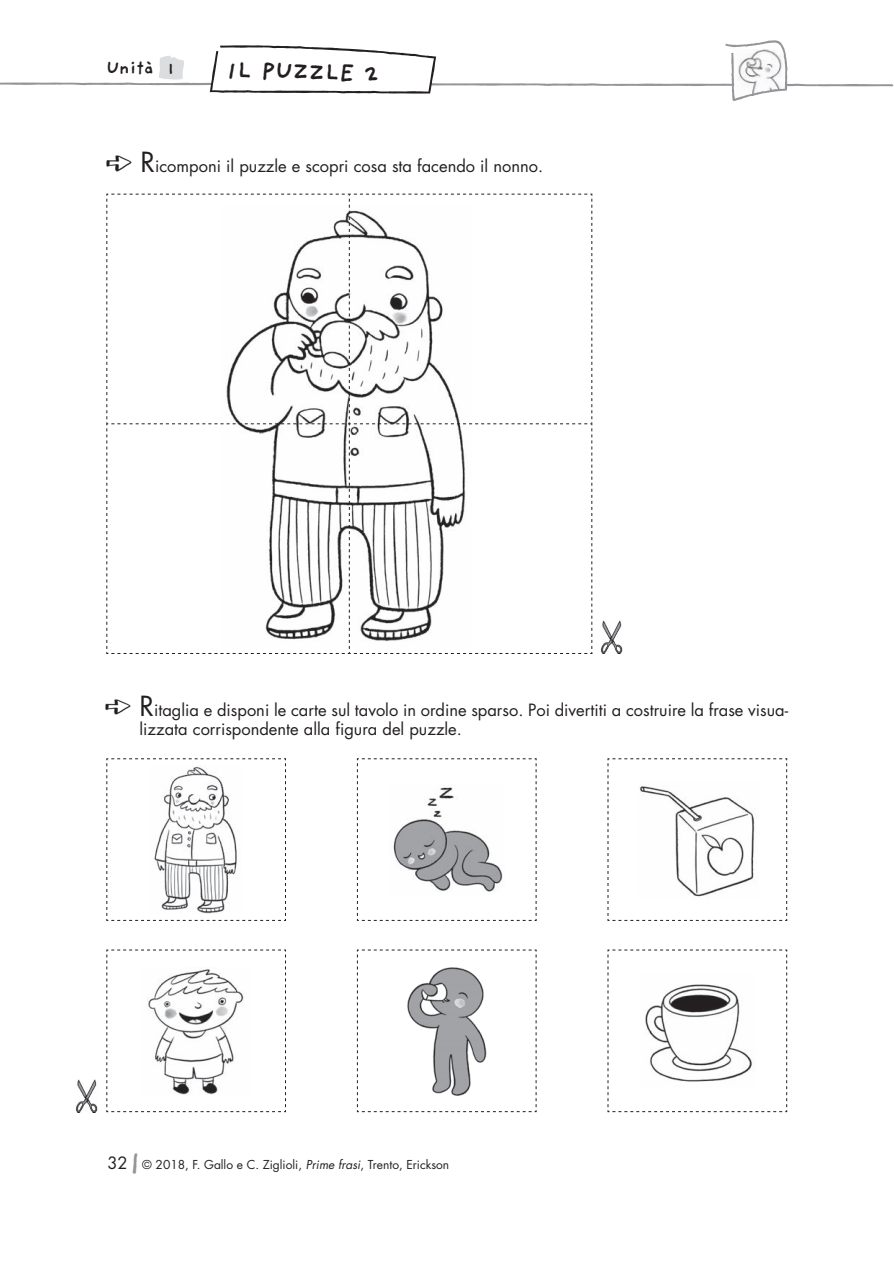
<style>
.page{position:relative;width:894px;height:1263px;background:#fff}
.page>*{position:absolute;margin:0;border:0;box-sizing:border-box;transform-origin:0 0}
.t1{font:700 24px "Providence Sans Pro";color:#231f20}
.t2{font:700 18px "Providence Sans Pro";color:#231f20}
.t3{font:16.5px/19.8px "Futura Std";color:#231f20}
.t4{font:12px "Futura Std";color:#231f20}
.s1{font-size:27px}
.s2{font-family:"Providence Sans Pro";font-weight:700;font-size:27px;color:#939598}
.s3{font-style:italic}
</style>
<div class="page">
<svg style="left:0;top:40px;width:894px;height:61px"></svg>
<img style="left:105px;top:699px;width:26px;height:15px">
<svg style="left:106px;top:193px;width:486px;height:461px"></svg>
<img style="left:106px;top:156px;width:26px;height:15px">
<svg style="left:106px;top:758px;width:180px;height:163px"></svg>
<svg style="left:356px;top:758px;width:181px;height:163px"></svg>
<svg style="left:607px;top:758px;width:180px;height:163px"></svg>
<img style="left:150px;top:766px;width:92px;height:147px">
<img style="left:389px;top:785px;width:115px;height:109px">
<img style="left:636px;top:780px;width:122px;height:118px">
<svg style="left:106px;top:949px;width:180px;height:163px"></svg>
<svg style="left:356px;top:949px;width:181px;height:163px"></svg>
<svg style="left:607px;top:949px;width:180px;height:163px"></svg>
<img style="left:142px;top:967px;width:108px;height:127px">
<img style="left:404px;top:965px;width:85px;height:131px">
<img style="left:639px;top:973px;width:116px;height:115px">
<img style="left:601px;top:620px;width:21px;height:34px">
<img style="left:76px;top:1079px;width:22px;height:33px">
<p class="t2" style="left:106px;top:58px;width:69px">Unità 1</p>
<h1 class="t1" style="left:227px;top:56px;width:151px;rotate:1deg">IL PUZZLE 2</h1>
<p class="t3" style="left:140px;top:156px;width:404px"><span class="s1">R</span>icomponi il puzzle e scopri cosa sta facendo il nonno.</p>
<p class="t3" style="left:139px;top:700px;width:650px"><span class="s1">R</span>itaglia e disponi le carte sul tavolo in ordine sparso. Poi divertiti a costruire la frase visua&shy;lizzata corrispondente alla figura del puzzle.</p>
<p class="t3" style="left:107px;top:1152px;width:33px">32 <span class="s2">|</span></p>
<p class="t4" style="left:142px;top:1156px;width:308px">© 2018, F. Gallo e C. Ziglioli, <span class="s3">Prime frasi</span>, Trento, Erickson</p>
</div>
